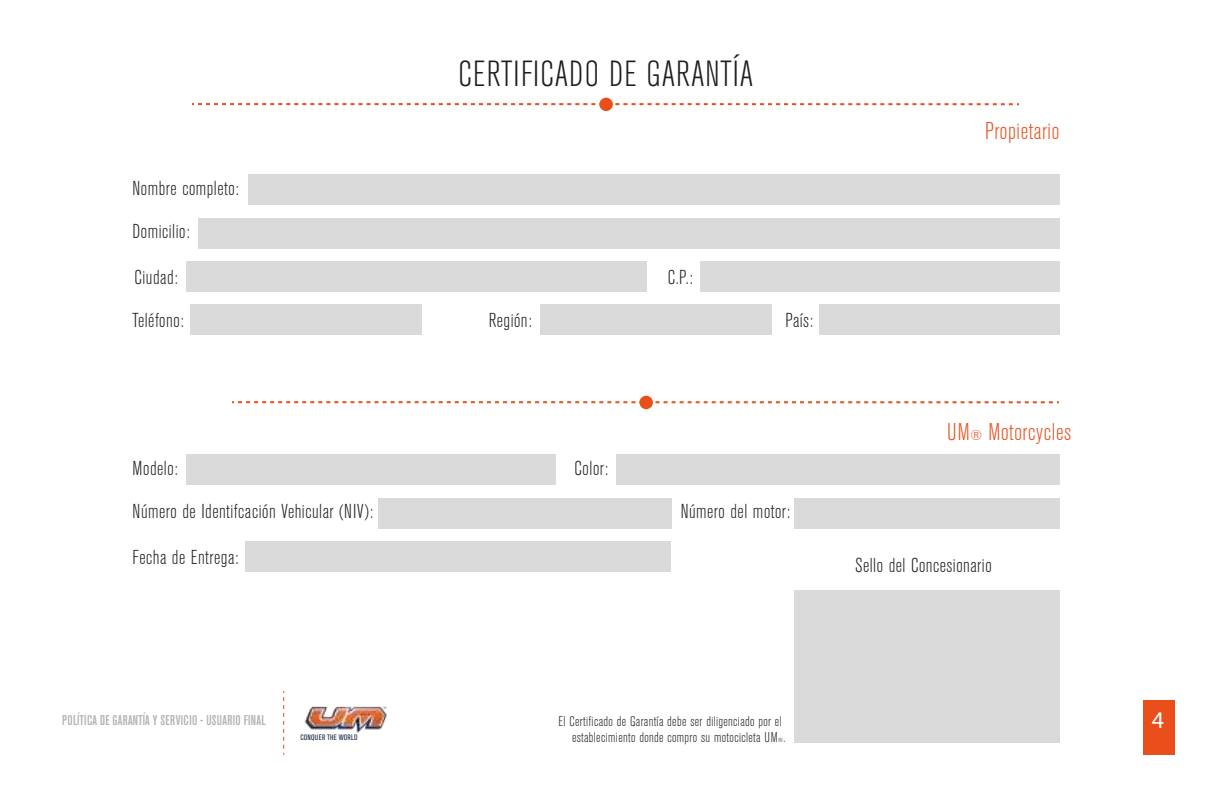
<style>
.page{position:relative;width:1224px;height:792px;background:#fff}
.page>*{position:absolute;margin:0;border:0;box-sizing:border-box;transform-origin:0 0}
.t1{font:300 condensed 36px "Akzidenz Grotesk BE";letter-spacing:.025em;color:#1d1d1b}
.t2{font:300 condensed 24px "Akzidenz Grotesk BE";letter-spacing:.025em;color:#e94e1b}
.t3{font:24px "Myriad Pro";color:#fff}
.t4{font:300 condensed 20px/43px "Akzidenz Grotesk BE";letter-spacing:.025em;color:#1d1d1b}
.t5{font:300 condensed 14px/16px "Akzidenz Grotesk BE";letter-spacing:.025em;color:#1d1d1b;text-align:right}
.t6{font:500 condensed 14px "Akzidenz Grotesk BE";letter-spacing:.02em;color:#b2b2b2}
.t7{font:condensed 7.8px "Akzidenz Grotesk BE";letter-spacing:.03em;color:#1c2844}
.t8{font:300 condensed 6px "Akzidenz Grotesk BE";color:#1d1d1b}
.s1{font-size:14px}
</style>
<div class="page">
<img style="left:304px;top:706px;width:83px;height:27px">
<svg style="left:283px;top:691px;width:1px;height:64px"></svg>
<div style="left:1143px;top:700px;width:31px;height:55px;background:#e94e1b"></div>
<svg style="left:192px;top:103px;width:827px;height:2px"></svg>
<div style="left:599px;top:98px;width:14px;height:13px;background:#e94e1b;border-radius:50%"></div>
<div style="left:249px;top:175px;width:811px;height:30px;background:#dadada"></div>
<div style="left:198px;top:218px;width:862px;height:31px;background:#dadada"></div>
<div style="left:186px;top:261px;width:460px;height:31px;background:#dadada"></div>
<div style="left:700px;top:261px;width:360px;height:31px;background:#dadada"></div>
<div style="left:190px;top:305px;width:232px;height:30px;background:#dadada"></div>
<div style="left:540px;top:305px;width:232px;height:30px;background:#dadada"></div>
<div style="left:820px;top:305px;width:240px;height:30px;background:#dadada"></div>
<div style="left:186px;top:455px;width:369px;height:30px;background:#dadada"></div>
<div style="left:378px;top:498px;width:293px;height:31px;background:#dadada"></div>
<div style="left:245px;top:541px;width:426px;height:31px;background:#dadada"></div>
<div style="left:616px;top:455px;width:444px;height:30px;background:#dadada"></div>
<div style="left:794px;top:498px;width:266px;height:31px;background:#dadada"></div>
<div style="left:794px;top:591px;width:266px;height:152px;background:#dadada"></div>
<svg style="left:232px;top:401px;width:827px;height:2px"></svg>
<div style="left:639px;top:396px;width:14px;height:13px;background:#e94e1b;border-radius:50%"></div>
<h1 class="t1" style="left:458px;top:54px;width:296px">CERTIFICADO DE GARANTÍA</h1>
<p class="t4" style="left:133px;top:167px;width:108px">Nombre completo:<br>Domicilio:</p>
<p class="t4" style="left:133px;top:256px;width:53px">Ciudad:<br>Teléfono:</p>
<p class="t4" style="left:668px;top:256px;width:26px">C.P.:</p>
<p class="t4" style="left:489px;top:299px;width:44px">Región:</p>
<p class="t4" style="left:785px;top:299px;width:29px">País:</p>
<p class="t4" style="left:133px;top:447px;width:242px">Modelo:<br>Número de Identifcación Vehicular (NIV):</p>
<p class="t4" style="left:133px;top:536px;width:107px">Fecha de Entrega:</p>
<p class="t4" style="left:575px;top:447px;width:35px">Color:</p>
<p class="t4" style="left:681px;top:490px;width:111px">Número del motor:</p>
<p class="t2" style="left:985px;top:118px;width:76px">Propietario</p>
<p class="t2" style="left:947px;top:419px;width:125px">UM<span class="s1">®</span> Motorcycles</p>
<p class="t4" style="left:855px;top:544px;width:138px">Sello del Concesionario</p>
<p class="t6" style="left:62px;top:712px;width:205px">POLÍTICA DE GARANTÍA Y SERVICIO - USUARIO FINAL</p>
<p class="t7" style="left:300px;top:732px;width:59px">CONQUER THE WORLD</p>
<p class="t5" style="left:559px;top:713px;width:228px">El Certificado de Garantía debe ser diligenciado por el establecimiento donde compro su motocicleta UM .</p>
<p class="t8" style="left:778px;top:736px;width:6px">®</p>
<p class="t3" style="left:1152px;top:705px;width:14px">4</p>
</div>
